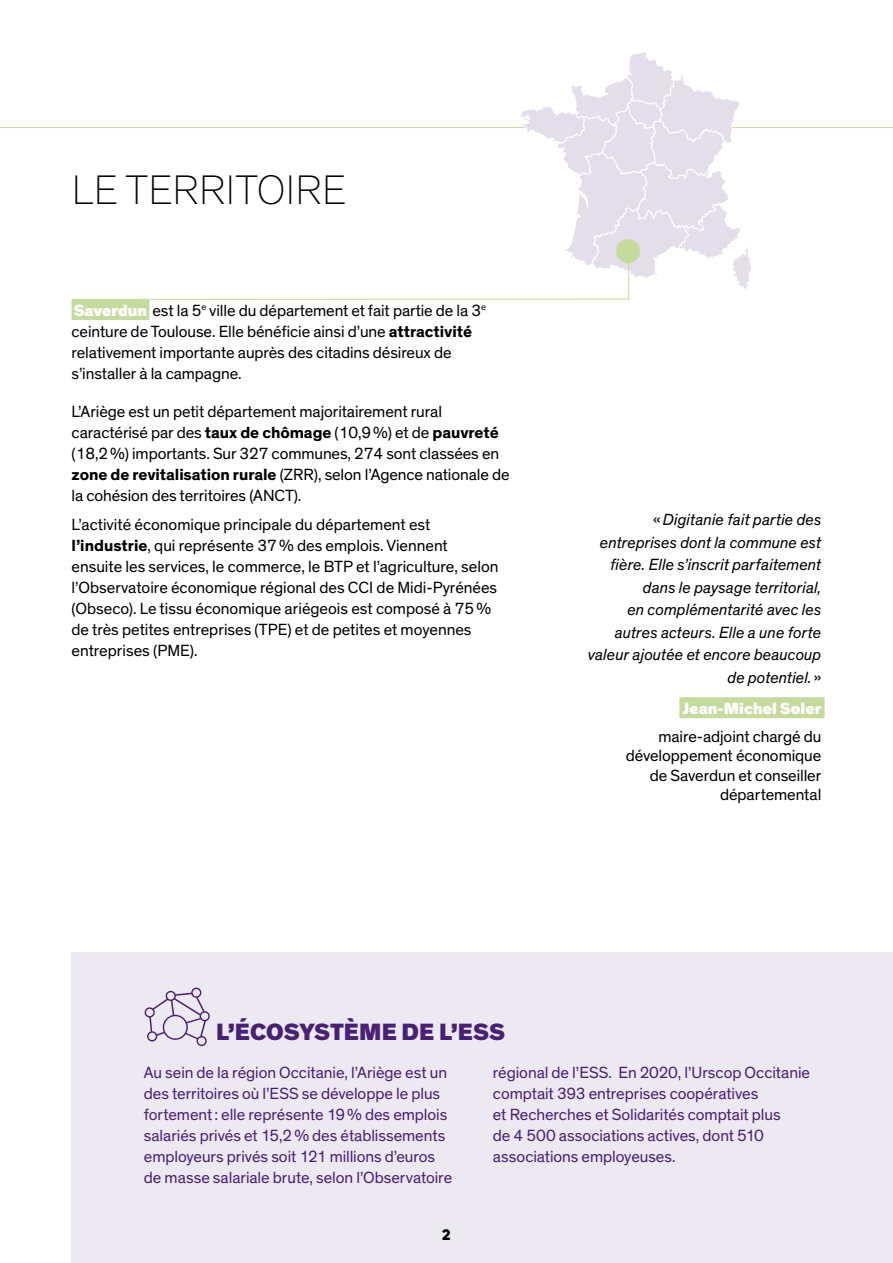
<style>
.page{position:relative;width:893px;height:1263px;background:#fff}
.page>*{position:absolute;margin:0;border:0;box-sizing:border-box;transform-origin:0 0}
.t1{font:100 42px "Theinhardt";letter-spacing:.01em;color:#000}
.t2{font:900 24px "Theinhardt";color:#482075}
.t3{font:16.5px/21px "Theinhardt";letter-spacing:-.005em;color:#000}
.t4{font:16.5px/21px "Theinhardt";letter-spacing:-.005em;color:#482075}
.t5{font:italic 16.5px/22.5px "Theinhardt";color:#000;text-align:right}
.t6{font:900 16.5px "Theinhardt";color:#fff}
.t7{font:700 16.5px "Volte";color:#000}
.s1{font-weight:900;color:#fff}
.s2{font-weight:700}
.s3{font-style:normal}
</style>
<div class="page">
<div style="left:72px;top:952px;width:821px;height:311px;background:#ede9f1"></div>
<div style="left:72px;top:299px;width:77px;height:21px;background:#c4db9b"></div>
<div style="left:679px;top:697px;width:145px;height:21px;background:#c4db9b"></div>
<svg style="left:145px;top:988px;width:65px;height:58px"></svg>
<hr style="left:0;top:127px;width:893px;height:1px;background:#c4db9b">
<svg style="left:108px;top:52px;width:643px;height:248px"></svg>
<h1 class="t1" style="left:72px;top:165px;width:276px">LE TERRITOIRE</h1>
<p class="t3" style="left:72px;top:300px;width:416px"><span class="s1">Saverdun</span> est la 5<sup>e</sup> ville du département et fait partie de la 3<sup>e </sup>ceinture de Toulouse. Elle bénéficie ainsi d’une <span class="s2">attractivité </span>relativement importante auprès des citadins désireux de s’installer à la campagne.</p>
<p class="t3" style="left:72px;top:401px;width:440px">L’Ariège est un petit département majoritairement rural caractérisé par des <span class="s2">taux de chômage</span> (10,9 %) et de <span class="s2">pauvreté </span>(18,2 %) importants. Sur 327 communes, 274 sont classées en <span class="s2">zone de revitalisation rurale</span> (ZRR), selon l’Agence nationale de la cohésion des territoires (ANCT).</p>
<p class="t3" style="left:72px;top:514px;width:428px">L’activité économique principale du département est <span class="s2">l’industrie</span>, qui représente 37 % des emplois. Viennent ensuite les services, le commerce, le BTP et l’agriculture, selon l’Observatoire économique régional des CCI de Midi-Pyrénées (Obseco). Le tissu économique ariégeois est composé à 75 % de très petites entreprises (TPE) et de petites et moyennes entreprises (PME).</p>
<p class="t5" style="left:588px;top:509px;width:235px"><span class="s3">«</span> Digitanie fait partie des entreprises dont la commune est fière. Elle s’inscrit parfaitement dans le paysage territorial,<br>en complémentarité avec les autres acteurs. Elle a une forte valeur ajoutée et encore beaucoup de potentiel. <span class="s3">»</span></p>
<p class="t6" style="left:683px;top:698px;width:140px">Jean-Michel Soler</p>
<p class="t3" style="left:626px;top:727px;width:197px;line-height:19.5px;text-align:right">maire-adjoint chargé du développement économique de Saverdun et conseiller départemental</p>
<h2 class="t2" style="left:216px;top:1017px;width:291px">L’ÉCOSYSTÈME DE L’ESS</h2>
<p class="t4" style="left:144px;top:1062px;width:310px">Au sein de la région Occitanie, l’Ariège est un des territoires où l’ESS se développe le plus fortement : elle représente 19 % des emplois salariés privés et 15,2 % des établissements employeurs privés soit 121 millions d’euros de masse salariale brute, selon l’Observatoire</p>
<p class="t4" style="left:493px;top:1062px;width:319px">régional de l’ESS. En 2020, l’Urscop Occitanie comptait 393 entreprises coopératives<br>et Recherches et Solidarités comptait plus<br>de 4 500 associations actives, dont 510 associations employeuses.</p>
<p class="t7" style="left:442px;top:1225px;width:10px">2</p>
</div>
